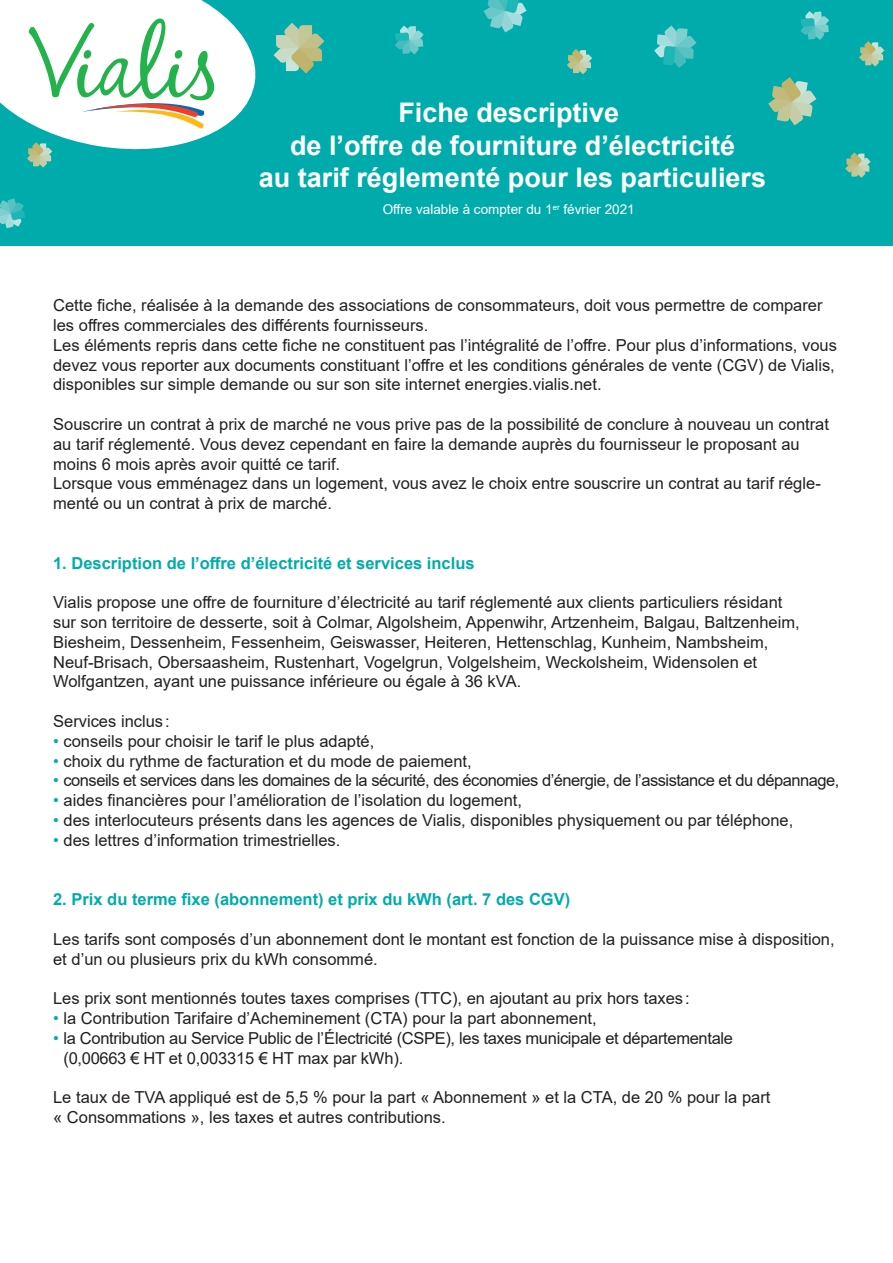
<style>
.page{position:relative;width:893px;height:1263px;background:#fff}
.page>*{position:absolute;margin:0;border:0;box-sizing:border-box;transform-origin:0 0}
.t1{font:700 27px "Arial";color:#fff}
.t2{font:16.5px/19.8px "Arial";color:#231f20}
.t3{font:16.5px/19.8px "Arial";letter-spacing:-.02em;color:#231f20}
.t4{font:700 16.5px "Arial";color:#00acab}
.t5{font:16.5px "Arial";letter-spacing:-.03em;color:#231f20}
.t6{font:13.5px "Arial";color:#fff}
.s1{color:#00acab}
</style>
<div class="page">
<div style="left:0;top:0;width:893px;height:245px;background:#00acab"></div>
<svg style="left:274px;top:23px;width:50px;height:51px"></svg>
<svg style="left:654px;top:26px;width:42px;height:42px"></svg>
<svg style="left:0;top:198px;width:25px;height:30px"></svg>
<svg style="left:768px;top:77px;width:48px;height:48px"></svg>
<svg style="left:484px;top:0;width:43px;height:32px"></svg>
<svg style="left:800px;top:11px;width:29px;height:29px"></svg>
<svg style="left:395px;top:26px;width:29px;height:28px"></svg>
<svg style="left:567px;top:49px;width:25px;height:25px"></svg>
<svg style="left:859px;top:41px;width:25px;height:26px"></svg>
<svg style="left:845px;top:152px;width:26px;height:26px"></svg>
<svg style="left:0;top:0;width:256px;height:168px"></svg>
<p class="t1" style="left:398px;top:94px;width:222px">Fiche descriptive</p>
<p class="t1" style="left:290px;top:126px;width:446px">de l’offre de fourniture d’électricité</p>
<p class="t1" style="left:259px;top:159px;width:509px">au tarif réglementé pour les particuliers</p>
<p class="t6" style="left:383px;top:200px;width:254px">Offre valable à compter du 1<sup>er</sup> février 2021</p>
<p class="t2" style="left:53px;top:295px;width:771px">Cette fiche, réalisée à la demande des associations de consommateurs, doit vous permettre de comparer les offres commerciales des différents fournisseurs.</p>
<p class="t2" style="left:53px;top:335px;width:785px">Les éléments repris dans cette fiche ne constituent pas l’intégralité de l’offre. Pour plus d’informations, vous devez vous reporter aux documents constituant l’offre et les conditions générales de vente (CGV) de Vialis, disponibles sur simple demande ou sur son site internet energies.vialis.net.</p>
<p class="t2" style="left:53px;top:414px;width:777px">Souscrire un contrat à prix de marché ne vous prive pas de la possibilité de conclure à nouveau un contrat au tarif réglementé. Vous devez cependant en faire la demande auprès du fournisseur le proposant au moins 6 mois après avoir quitté ce tarif.</p>
<p class="t2" style="left:53px;top:473px;width:769px">Lorsque vous emménagez dans un logement, vous avez le choix entre souscrire un contrat au tarif régle&shy;menté ou un contrat à prix de marché.</p>
<p class="t4" style="left:53px;top:551px;width:423px">1. Description de l’offre d’électricité et services inclus</p>
<p class="t2" style="left:53px;top:592px;width:748px">Vialis propose une offre de fourniture d’électricité au tarif réglementé aux clients particuliers résidant sur son territoire de desserte, soit à Colmar, Algolsheim, Appenwihr, Artzenheim, Balgau, Baltzenheim,<br>Biesheim, Dessenheim, Fessenheim, Geiswasser, Heiteren, Hettenschlag, Kunheim, Nambsheim,</p>
<p class="t2" style="left:53px;top:652px;width:706px">Neuf-Brisach, Obersaasheim, Rustenhart, Vogelgrun, Volgelsheim, Weckolsheim, Widensolen et</p>
<p class="t2" style="left:53px;top:671px;width:470px">Wolfgantzen, ayant une puissance inférieure ou égale à 36 kVA.</p>
<p class="t2" style="left:53px;top:711px;width:118px">Services inclus :</p>
<p class="t2" style="left:53px;top:731px;width:323px"><span class="s1">•</span> conseils pour choisir le tarif le plus adapté,</p>
<p class="t2" style="left:53px;top:751px;width:420px"><span class="s1">•</span> choix du rythme de facturation et du mode de paiement,</p>
<p class="t5" style="left:53px;top:769px;width:788px"><span class="s1">•</span> conseils et services dans les domaines de la sécurité, des économies d’énergie, de l’assistance et du dépannage,</p>
<p class="t2" style="left:53px;top:790px;width:470px"><span class="s1">•</span> aides financières pour l’amélioration de l’isolation du logement,</p>
<p class="t2" style="left:53px;top:810px;width:742px"><span class="s1">•</span> des interlocuteurs présents dans les agences de Vialis, disponibles physiquement ou par téléphone,</p>
<p class="t2" style="left:53px;top:830px;width:289px"><span class="s1">•</span> des lettres d’information trimestrielles.</p>
<p class="t4" style="left:53px;top:888px;width:519px">2. Prix du terme fixe (abonnement) et prix du kWh (art. 7 des CGV)</p>
<p class="t2" style="left:53px;top:929px;width:783px">Les tarifs sont composés d’un abonnement dont le montant est fonction de la puissance mise à disposition, et d’un ou plusieurs prix du kWh consommé.</p>
<p class="t2" style="left:53px;top:988px;width:638px">Les prix sont mentionnés toutes taxes comprises (TTC), en ajoutant au prix hors taxes :</p>
<p class="t2" style="left:53px;top:1008px;width:545px"><span class="s1">•</span> la Contribution Tarifaire d’Acheminement (CTA) pour la part abonnement,</p>
<p class="t3" style="left:64px;top:1028px;width:671px;text-indent:-10px"><span class="s1">•</span> la Contribution au Service Public de l’Électricité (CSPE), les taxes municipale et départementale (0,00663 € HT et 0,003315 € HT max par kWh).</p>
<p class="t2" style="left:53px;top:1087px;width:719px">Le taux de TVA appliqué est de 5,5 % pour la part « Abonnement » et la CTA, de 20 % pour la part « Consommations », les taxes et autres contributions.</p>
</div>
